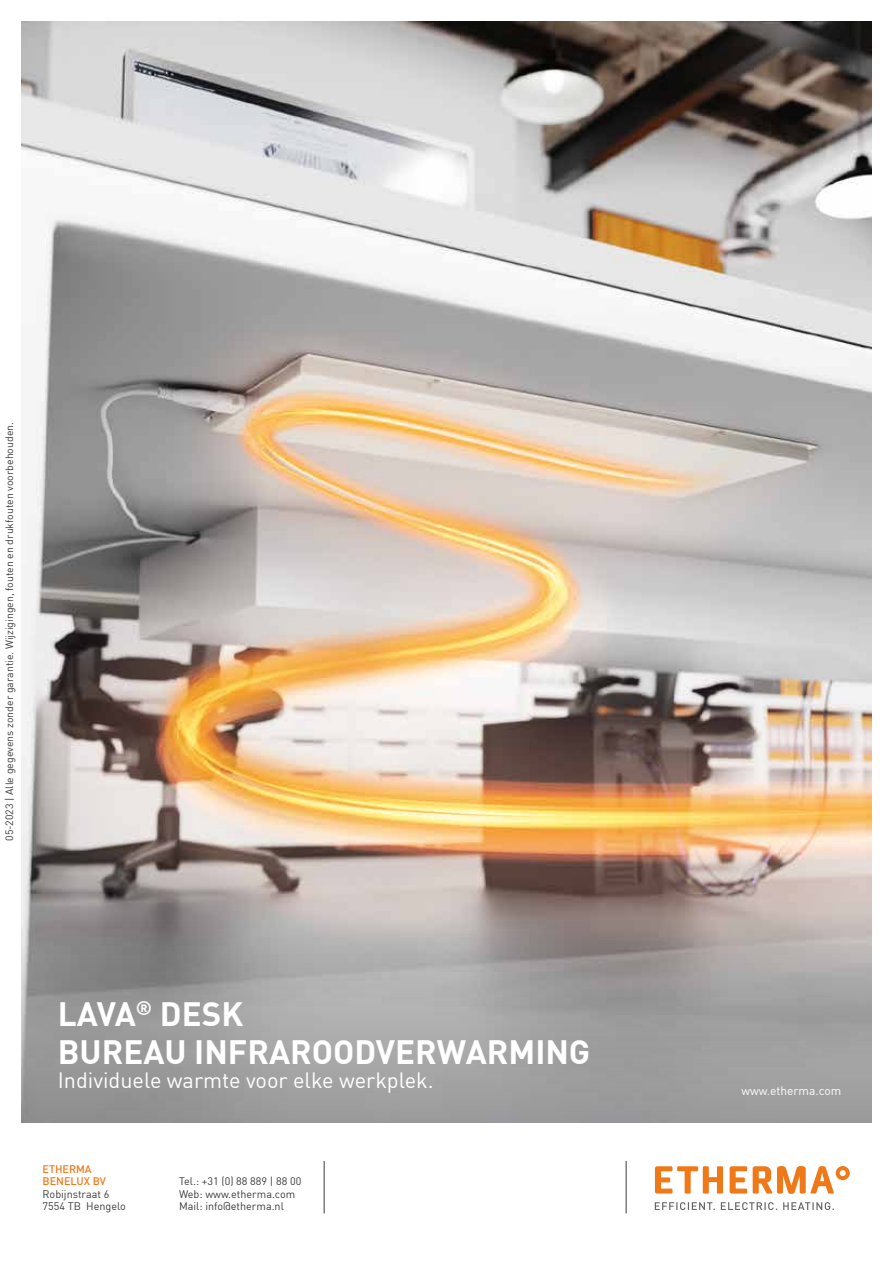
<style>
.page{position:relative;width:893px;height:1263px;background:#fff}
.page>*{position:absolute;margin:0;border:0;box-sizing:border-box;transform-origin:0 0}
.t1{font:700 33.15px/37.7px "DIN";color:#fff}
.t2{font:21.75px "DIN";color:#fff}
.t3{font:12px "DIN";color:#fff}
.t4{font:10.8px/12.3px "DIN";color:#3c3c3b}
.t5{font:500 10.8px/12.3px "DIN";color:#ef7918}
.t6{font:10.5px "DIN";color:#3c3c3b}
</style>
<div class="page">
<hr style="left:324px;top:1161px;width:1px;height:52px;background:#3c3c3b">
<hr style="left:626px;top:1161px;width:1px;height:52px;background:#3c3c3b">
<img style="left:21px;top:22px;width:851px;height:1100px">
<svg style="left:21px;top:920px;width:850px;height:202px;background:#9f9e9e"></svg>
<svg style="left:730px;top:1166px;width:17px;height:27px"></svg>
<svg style="left:655px;top:1166px;width:68px;height:27px"></svg>
<svg style="left:753px;top:1166px;width:97px;height:28px"></svg>
<svg style="left:655px;top:1202px;width:179px;height:8px"></svg>
<p class="t6" style="left:3px;top:841px;width:420px;rotate:-90deg">05-2023 | Alle gegevens zonder garantie. Wijzigingen, fouten en drukfouten voorbehouden.</p>
<h1 class="t1" style="left:58px;top:994px;width:534px">LAVA<sup>®</sup> DESK<br>BUREAU INFRAROODVERWARMING</h1>
<h2 class="t2" style="left:58px;top:1067px;width:377px">Individuele warmte voor elke werkplek.</h2>
<p class="t5" style="left:43px;top:1162px;width:65px">ETHERMA<br>BENELUX BV</p>
<p class="t4" style="left:43px;top:1187px;width:85px">Robijnstraat 6<br>7554 TB Hengelo</p>
<p class="t4" style="left:179px;top:1175px;width:124px">Tel.: +31 (0) 88 889 | 88 00<br>Web: www.etherma.com<br>Mail: info@etherma.nl</p>
<p class="t3" style="left:741px;top:1083px;width:101px">www.etherma.com</p>
</div>
